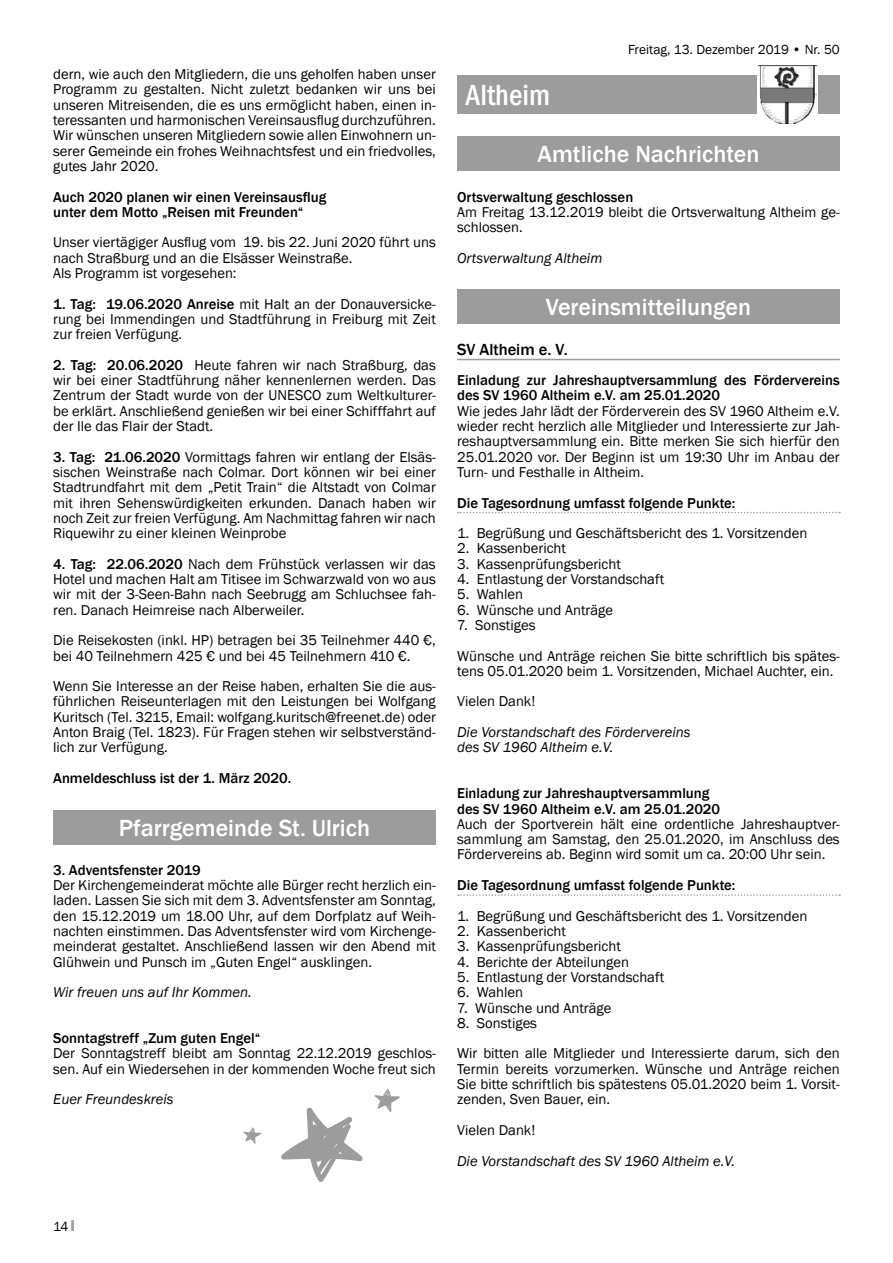
<style>
.page{position:relative;width:893px;height:1263px;background:#fff}
.page>*{position:absolute;margin:0;border:0;box-sizing:border-box;transform-origin:0 0}
.t1{font:500 condensed 30px "Franklin Gothic";color:#fff}
.t2{font:500 24px "Franklin Gothic";color:#fff}
.t3{font:500 16.5px "Franklin Gothic";color:#000}
.t4{font:14.7px/15.3px "Franklin Gothic";color:#000;text-align:justify}
.t5{font:500 14.7px/15.3px "Franklin Gothic";color:#000}
.t6{font:italic 14.7px/15.3px "Franklin Gothic";color:#000}
.t7{font:13.5px "Franklin Gothic";color:#000}
.s1{font-weight:500}
.s2{font-family:"Impact";color:#9c9c9d}
</style>
<div class="page">
<hr style="left:457px;top:359px;width:383px;height:1px;background:#9c9c9d">
<svg style="left:458px;top:512px;width:382px;height:1px"></svg>
<svg style="left:458px;top:894px;width:382px;height:2px"></svg>
<div style="left:457px;top:75px;width:383px;height:39px;background:#9c9c9d"></div>
<div style="left:757px;top:62px;width:61px;height:63px;background:linear-gradient(to right,#fff,#fff)"></div>
<img style="left:759px;top:66px;width:57px;height:57px">
<div style="left:457px;top:137px;width:383px;height:34px;background:#9c9c9d"></div>
<div style="left:457px;top:290px;width:383px;height:34px;background:#9c9c9d"></div>
<div style="left:53px;top:810px;width:383px;height:34px;background:#9c9c9d"></div>
<svg style="left:281px;top:1107px;width:82px;height:75px"></svg>
<svg style="left:374px;top:1089px;width:26px;height:23px"></svg>
<svg style="left:243px;top:1127px;width:19px;height:17px"></svg>
<p class="t4" style="left:53px;top:67px;width:384px">dern, wie auch den Mitgliedern, die uns geholfen haben unser Programm zu gestalten. Nicht zuletzt bedanken wir uns bei unseren Mitreisenden, die es uns ermöglicht haben, einen in&shy;teressanten und harmonischen Vereinsausflug durchzuführen.<br>Wir wünschen unseren Mitgliedern sowie allen Einwohnern un&shy;serer Gemeinde ein frohes Weihnachtsfest und ein friedvolles, gutes Jahr 2020.</p>
<p class="t5" style="left:53px;top:189px;width:275px">Auch 2020 planen wir einen Vereinsausflug unter dem Motto „Reisen mit Freunden“</p>
<p class="t4" style="left:53px;top:235px;width:384px;text-align:left">Unser viertägiger Ausflug vom 19. bis 22. Juni 2020 führt uns nach Straßburg und an die Elsässer Weinstraße.<br>Als Programm ist vorgesehen:</p>
<p class="t4" style="left:53px;top:296px;width:384px"><span class="s1">1. Tag: 19.06.2020 Anreise</span> mit Halt an der Donauversicke&shy;rung bei Immendingen und Stadtführung in Freiburg mit Zeit zur freien Verfügung.</p>
<p class="t4" style="left:53px;top:358px;width:384px"><span class="s1">2. Tag: 20.06.2020</span> Heute fahren wir nach Straßburg, das wir bei einer Stadtführung näher kennenlernen werden. Das Zentrum der Stadt wurde von der UNESCO zum Weltkulturer&shy;be erklärt. Anschließend genießen wir bei einer Schifffahrt auf der Ile das Flair der Stadt.</p>
<p class="t4" style="left:53px;top:449px;width:384px"><span class="s1">3. Tag: 21.06.2020</span> Vormittags fahren wir entlang der Elsäs&shy;sischen Weinstraße nach Colmar. Dort können wir bei einer Stadtrundfahrt mit dem „Petit Train“ die Altstadt von Colmar mit ihren Sehenswürdigkeiten erkunden. Danach haben wir noch Zeit zur freien Verfügung. Am Nachmittag fahren wir nach Riquewihr zu einer kleinen Weinprobe</p>
<p class="t4" style="left:53px;top:556px;width:384px"><span class="s1">4. Tag: 22.06.2020</span> Nach dem Frühstück verlassen wir das Hotel und machen Halt am Titisee im Schwarzwald von wo aus wir mit der 3-Seen-Bahn nach Seebrugg am Schluchsee fah&shy;ren. Danach Heimreise nach Alberweiler.</p>
<p class="t4" style="left:53px;top:633px;width:384px">Die Reisekosten (inkl. HP) betragen bei 35 Teilnehmer 440 €, bei 40 Teilnehmern 425 € und bei 45 Teilnehmern 410 €.</p>
<p class="t4" style="left:53px;top:679px;width:384px">Wenn Sie Interesse an der Reise haben, erhalten Sie die aus&shy;führlichen Reiseunterlagen mit den Leistungen bei Wolfgang Kuritsch (Tel. 3215, Email: wolfgang.kuritsch@freenet.de) oder Anton Braig (Tel. 1823). Für Fragen stehen wir selbstverständ&shy;lich zur Verfügung.</p>
<p class="t5" style="left:53px;top:770px;width:240px">Anmeldeschluss ist der 1. März 2020.</p>
<h2 class="t2" style="left:119px;top:813px;width:253px">Pfarrgemeinde St. Ulrich</h2>
<p class="t5" style="left:53px;top:862px;width:149px">3. Adventsfenster 2019</p>
<p class="t4" style="left:53px;top:878px;width:384px">Der Kirchengemeinderat möchte alle Bürger recht herzlich ein&shy;laden. Lassen Sie sich mit dem 3. Adventsfenster am Sonntag, den 15.12.2019 um 18.00 Uhr, auf dem Dorfplatz auf Weih&shy;nachten einstimmen. Das Adventsfenster wird vom Kirchenge&shy;meinderat gestaltet. Anschließend lassen wir den Abend mit Glühwein und Punsch im „Guten Engel“ ausklingen.</p>
<p class="t6" style="left:53px;top:985px;width:200px">Wir freuen uns auf Ihr Kommen.</p>
<p class="t5" style="left:53px;top:1031px;width:209px">Sonntagstreff „Zum guten Engel“</p>
<p class="t4" style="left:53px;top:1046px;width:384px">Der Sonntagstreff bleibt am Sonntag 22.12.2019 geschlos&shy;sen. Auf ein Wiedersehen in der kommenden Woche freut sich</p>
<p class="t6" style="left:53px;top:1092px;width:122px">Euer Freundeskreis</p>
<h1 class="t1" style="left:466px;top:75px;width:86px">Altheim</h1>
<p class="t7" style="left:628px;top:41px;width:213px">Freitag, 13. Dezember 2019 • Nr. 50</p>
<h2 class="t2" style="left:538px;top:139px;width:223px">Amtliche Nachrichten</h2>
<p class="t5" style="left:457px;top:189px;width:178px">Ortsverwaltung geschlossen</p>
<p class="t4" style="left:457px;top:205px;width:384px">Am Freitag 13.12.2019 bleibt die Ortsverwaltung Altheim ge&shy;schlossen.</p>
<p class="t6" style="left:457px;top:250px;width:147px">Ortsverwaltung Altheim</p>
<h2 class="t2" style="left:546px;top:292px;width:207px">Vereinsmitteilungen</h2>
<p class="t3" style="left:457px;top:339px;width:112px">SV Altheim e. V.</p>
<p class="t5" style="left:457px;top:373px;width:384px">Einladung zur Jahreshauptversammlung des Fördervereins des SV 1960 Altheim e.V. am 25.01.2020</p>
<p class="t4" style="left:457px;top:403px;width:384px">Wie jedes Jahr lädt der Förderverein des SV 1960 Altheim e.V. wieder recht herzlich alle Mitglieder und Interessierte zur Jah&shy;reshauptversammlung ein. Bitte merken Sie sich hierfür den 25.01.2020 vor. Der Beginn ist um 19:30 Uhr im Anbau der Turn- und Festhalle in Altheim.</p>
<p class="t5" style="left:457px;top:495px;width:280px">Die Tagesordnung umfasst folgende Punkte:</p>
<p class="t4" style="left:457px;top:526px;width:352px">1. Begrüßung und Geschäftsbericht des 1. Vorsitzenden</p>
<p class="t4" style="left:457px;top:541px;width:110px">2. Kassenbericht</p>
<p class="t4" style="left:457px;top:556px;width:165px">3. Kassenprüfungsbericht</p>
<p class="t4" style="left:457px;top:572px;width:209px">4. Entlastung der Vorstandschaft</p>
<p class="t4" style="left:457px;top:587px;width:67px">5. Wahlen</p>
<p class="t4" style="left:457px;top:602px;width:157px">6. Wünsche und Anträge</p>
<p class="t4" style="left:457px;top:610px;width:384px;line-height:30.6px">7. Sonstiges<br>Wünsche und Anträge reichen Sie bitte schriftlich bis spätes-</p>
<p class="t4" style="left:457px;top:656px;width:378px;line-height:30.6px">tens 05.01.2020 beim 1. Vorsitzenden, Michael Auchter, ein.<br>Vielen Dank!</p>
<p class="t6" style="left:457px;top:725px;width:235px">Die Vorstandschaft des Fördervereins des SV 1960 Altheim e.V.</p>
<p class="t5" style="left:457px;top:786px;width:265px">Einladung zur Jahreshauptversammlung des SV 1960 Altheim e.V. am 25.01.2020</p>
<p class="t4" style="left:457px;top:817px;width:384px">Auch der Sportverein hält eine ordentliche Jahreshauptver&shy;sammlung am Samstag, den 25.01.2020, im Anschluss des Fördervereins ab. Beginn wird somit um ca. 20:00 Uhr sein.</p>
<p class="t5" style="left:457px;top:878px;width:280px">Die Tagesordnung umfasst folgende Punkte:</p>
<p class="t4" style="left:457px;top:908px;width:352px">1. Begrüßung und Geschäftsbericht des 1. Vorsitzenden</p>
<p class="t4" style="left:457px;top:924px;width:110px">2. Kassenbericht</p>
<p class="t4" style="left:457px;top:939px;width:165px">3. Kassenprüfungsbericht</p>
<p class="t4" style="left:457px;top:954px;width:173px">4. Berichte der Abteilungen</p>
<p class="t4" style="left:457px;top:970px;width:209px">5. Entlastung der Vorstandschaft</p>
<p class="t4" style="left:457px;top:985px;width:67px">6. Wahlen</p>
<p class="t4" style="left:457px;top:1000px;width:156px">7. Wünsche und Anträge</p>
<p class="t4" style="left:457px;top:1008px;width:384px;line-height:30.6px">8. Sonstiges<br>Wir bitten alle Mitglieder und Interessierte darum, sich den</p>
<p class="t4" style="left:457px;top:1061px;width:384px">Termin bereits vorzumerken. Wünsche und Anträge reichen Sie bitte schriftlich bis spätestens 05.01.2020 beim 1. Vorsit&shy;zenden, Sven Bauer, ein.</p>
<p class="t4" style="left:457px;top:1123px;width:80px">Vielen Dank!</p>
<p class="t6" style="left:457px;top:1153px;width:280px">Die Vorstandschaft des SV 1960 Altheim e.V.</p>
<p class="t7" style="left:53px;top:1218px;width:23px">14 <span class="s2">I</span></p>
</div>
